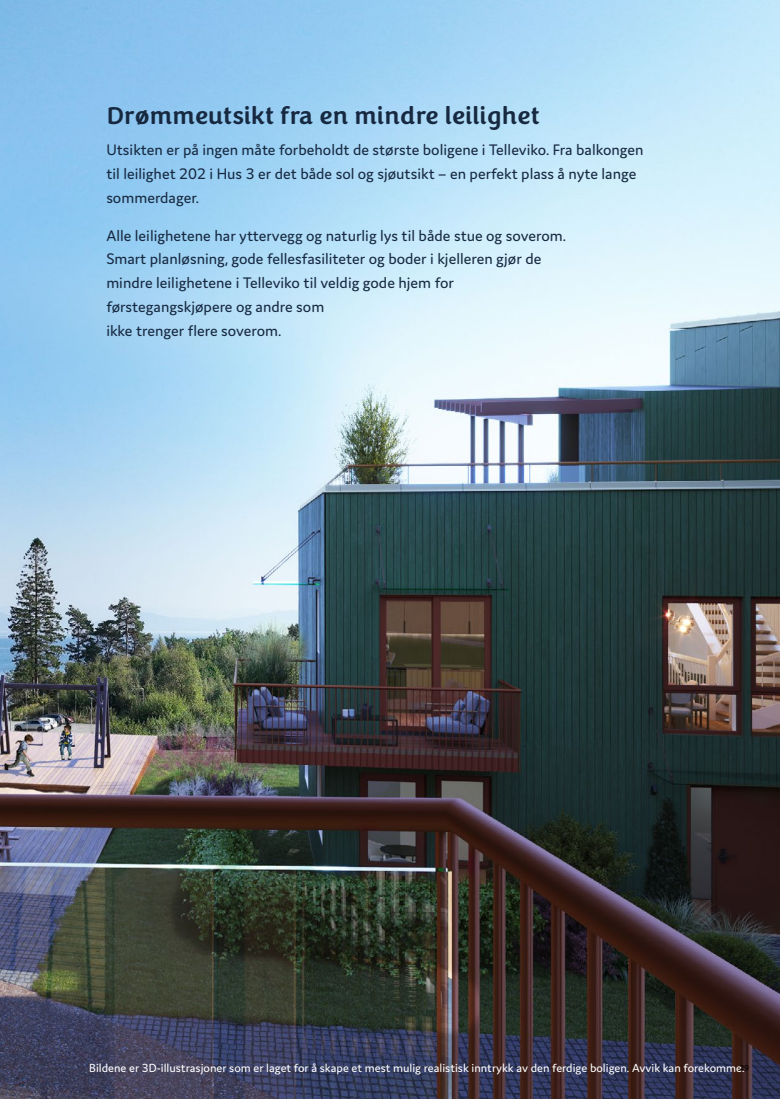
<style>
.page{position:relative;width:780px;height:1099px;background:#fff}
.page>*{position:absolute;margin:0;border:0;box-sizing:border-box;transform-origin:0 0}
.t1{font:500 25px "Congenial";color:#172941}
.t2{font:16.25px/23.8px "Domus";color:#172941}
.t3{font:12.5px "Domus";color:#fff}
.s1{font-size:10px;color:#000}
</style>
<div class="page">
<img style="left:0;top:0;width:780px;height:1098px">
<h1 class="t1" style="left:106px;top:101px;width:435px">Drømmeutsikt fra en mindre leilighet</h1>
<p class="t2" style="left:106px;top:138px;width:538px">Utsikten er på ingen måte forbeholdt de største boligene i Telleviko. Fra balkongen til leilighet 202 i Hus 3 er det både sol og sjøutsikt – en perfekt plass å nyte lange sommerdager.</p>
<p class="t2" style="left:106px;top:223px;width:461px">Alle leilighetene har yttervegg og naturlig lys til både stue og soverom.<br>Smart planløsning, gode fellesfasiliteter og boder i kjelleren gjør de mindre leilighetene i Telleviko til veldig gode hjem for førstegangskjøpere og andre som<br>ikke trenger flere soverom.</p>
<p class="t3" style="left:89px;top:1061px;width:661px">Bildene er 3D-illustrasjoner som er laget for å skape et mest mulig realistisk inntrykk av den ferdige boligen. Avvik kan forekomme.<span class="s1">29</span></p>
</div>
